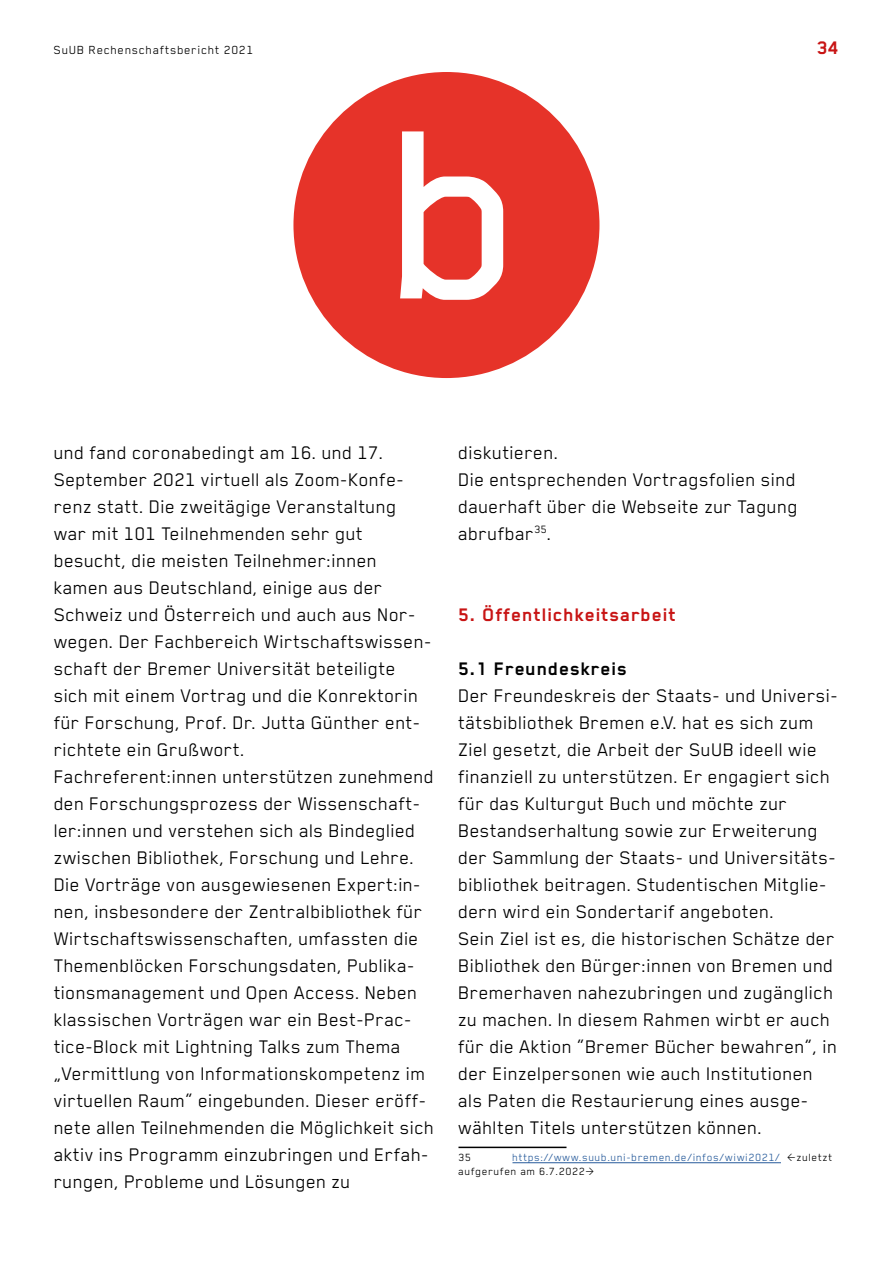
<style>
.page{position:relative;width:893px;height:1263px;background:#fff}
.page>*{position:absolute;margin:0;border:0;box-sizing:border-box;transform-origin:0 0}
.t1{font:21px/27px "Blender Pro";letter-spacing:.01em;color:#000}
.t2{font:700 21px "Blender Pro";letter-spacing:.04em;color:#c81414}
.t3{font:700 21px "Blender Pro";letter-spacing:.04em;color:#000}
.t4{font:13.5px "Blender Pro";letter-spacing:.05em;color:#000}
.t5{font:12px/13.5px "Blender Pro";letter-spacing:.05em;color:#275b9b}
.t6{font:12px "Blender Pro";color:#000}
.s1{color:#000}
</style>
<div class="page">
<svg style="left:293px;top:72px;width:306px;height:306px;fill:#e63329"></svg>
<hr style="left:458px;top:1146px;width:108px;height:2px;background:#000">
<hr style="left:512px;top:1162px;width:269px;height:1px;background:#275b9b">
<p class="t4" style="left:54px;top:43px;width:201px">SuUB Rechenschaftsbericht 2021</p>
<p class="t2" style="left:817px;top:37px;width:23px">34</p>
<p class="t1" style="left:54px;top:438px;width:382px">und fand coronabedingt am 16. und 17.<br>September 2021 virtuell als Zoom-Konfe&shy;renz statt. Die zweitägige Veranstaltung war mit 101 Teilnehmenden sehr gut besucht, die meisten Teilnehmer:innen kamen aus Deutschland, einige aus der Schweiz und Österreich und auch aus Nor&shy;wegen. Der Fachbereich Wirtschaftswissen&shy;schaft der Bremer Universität beteiligte sich mit einem Vortrag und die Konrektorin für Forschung, Prof. Dr. Jutta Günther ent&shy;richtete ein Grußwort.<br>Fachreferent:innen unterstützen zunehmend den Forschungsprozess der Wissenschaft&shy;ler:innen und verstehen sich als Bindeglied zwischen Bibliothek, Forschung und Lehre.<br>Die Vorträge von ausgewiesenen Expert:in&shy;nen, insbesondere der Zentralbibliothek für Wirtschaftswissenschaften, umfassten die Themenblöcken Forschungsdaten, Publika&shy;tionsmanagement und Open Access. Neben klassischen Vorträgen war ein Best-Prac&shy;tice-Block mit Lightning Talks zum Thema „Vermittlung von Informationskompetenz im virtuellen Raum“ eingebunden. Dieser eröff&shy;nete allen Teilnehmenden die Möglichkeit sich aktiv ins Programm einzubringen und Erfah&shy;rungen, Probleme und Lösungen zu</p>
<p class="t1" style="left:458px;top:439px;width:341px">diskutieren.<br>Die entsprechenden Vortragsfolien sind dauerhaft über die Webseite zur Tagung abrufbar<sup>35</sup>.</p>
<p class="t2" style="left:458px;top:603px;width:219px">5. Öffentlichkeitsarbeit</p>
<p class="t3" style="left:458px;top:657px;width:170px">5.1 Freundeskreis</p>
<p class="t1" style="left:458px;top:681px;width:381px">Der Freundeskreis der Staats- und Universi&shy;tätsbibliothek Bremen e.V. hat es sich zum Ziel gesetzt, die Arbeit der SuUB ideell wie finanziell zu unterstützen. Er engagiert sich für das Kulturgut Buch und möchte zur Bestandserhaltung sowie zur Erweiterung der Sammlung der Staats- und Universitäts&shy;bibliothek beitragen. Studentischen Mitglie&shy;dern wird ein Sondertarif angeboten.<br>Sein Ziel ist es, die historischen Schätze der Bibliothek den Bürger:innen von Bremen und Bremerhaven nahezubringen und zugänglich zu machen. In diesem Rahmen wirbt er auch für die Aktion “Bremer Bücher bewahren”, in der Einzelpersonen wie auch Institutionen als Paten die Restaurierung eines ausge&shy;wählten Titels unterstützen können.</p>
<p class="t6" style="left:458px;top:1151px;width:14px">35</p>
<p class="t5" style="left:458px;top:1150px;width:375px;text-indent:54px">https://www.suub.uni-bremen.de/infos/wiwi2021/ <span class="s1">&lt;zuletzt aufgerufen am 6.7.2022&gt;</span></p>
</div>
